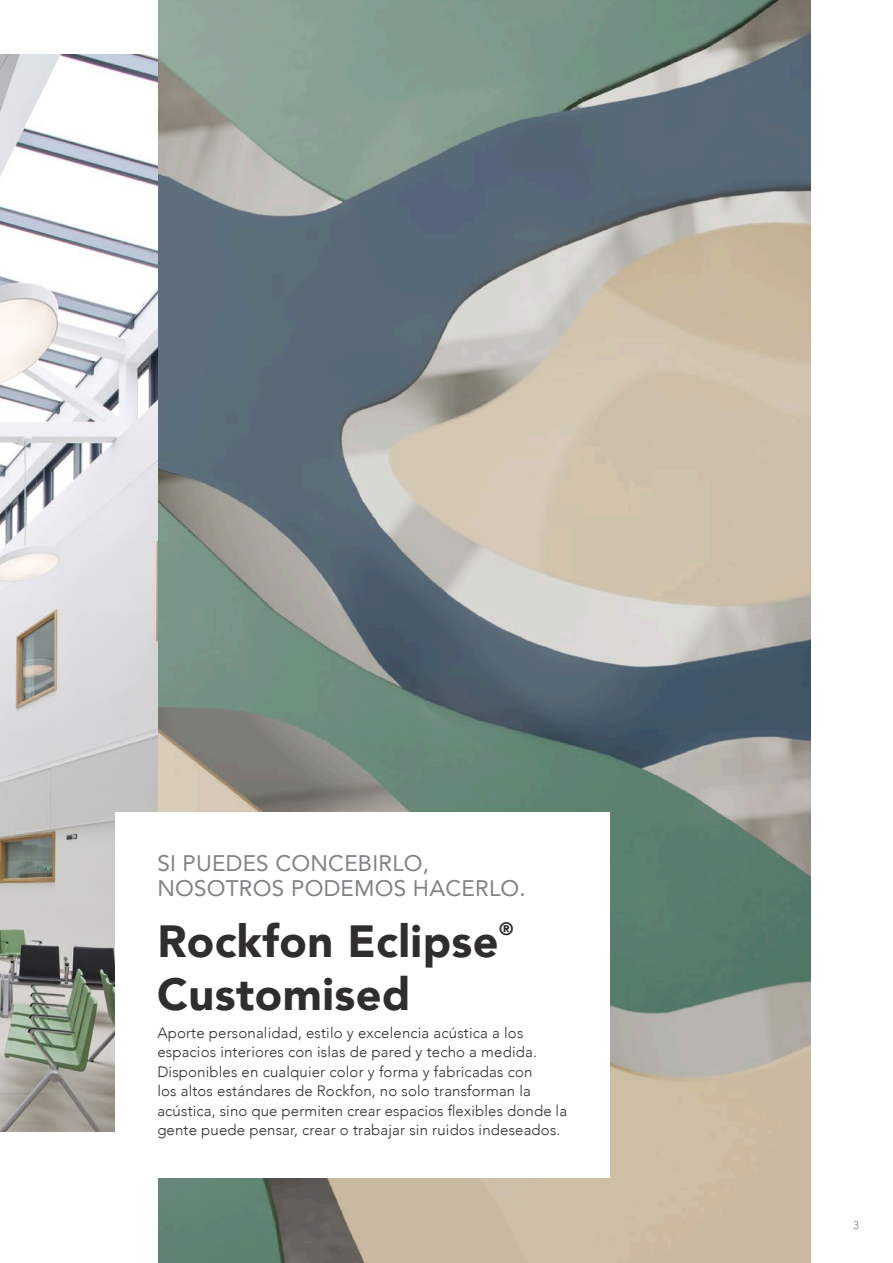
<style>
.page{position:relative;width:893px;height:1263px;background:#fff}
.page>*{position:absolute;margin:0;border:0;box-sizing:border-box;transform-origin:0 0}
.t1{font:900 45px "Avenir";letter-spacing:.01em;color:#302d2e}
.t2{font:22.5px/25.5px "Avenir";letter-spacing:.01em;color:#808285}
.t3{font:900 18px "Avenir";color:#302d2e}
.t4{font:300 15px/19.5px "Avenir";letter-spacing:.01em;color:#302d2e}
.t5{font:300 11.25px "Avenir";color:#808285}
</style>
<div class="page">
<img style="left:0;top:54px;width:159px;height:1077px">
<img style="left:159px;top:0;width:651px;height:1263px">
<div style="left:115px;top:812px;width:495px;height:366px;background:#fff"></div>
<h2 class="t2" style="left:157px;top:849px;width:370px">SI PUEDES CONCEBIRLO,<br>NOSOTROS PODEMOS HACERLO.</h2>
<h1 class="t1" style="left:157px;top:903px;width:343px">Rockfon Eclipse</h1>
<p class="t3" style="left:499px;top:913px;width:16px">®</p>
<h1 class="t1" style="left:157px;top:955px;width:255px">Customised</h1>
<p class="t4" style="left:157px;top:1023px;width:411px">Aporte personalidad, estilo y excelencia acústica a los espacios interiores con islas de pared y techo a medida.<br>Disponibles en cualquier color y forma y fabricadas con<br>los altos estándares de Rockfon, no solo transforman la acústica, sino que permiten crear espacios flexibles donde la gente puede pensar, crear o trabajar sin ruidos indeseados.</p>
<p class="t5" style="left:853px;top:1218px;width:7px">3</p>
</div>
